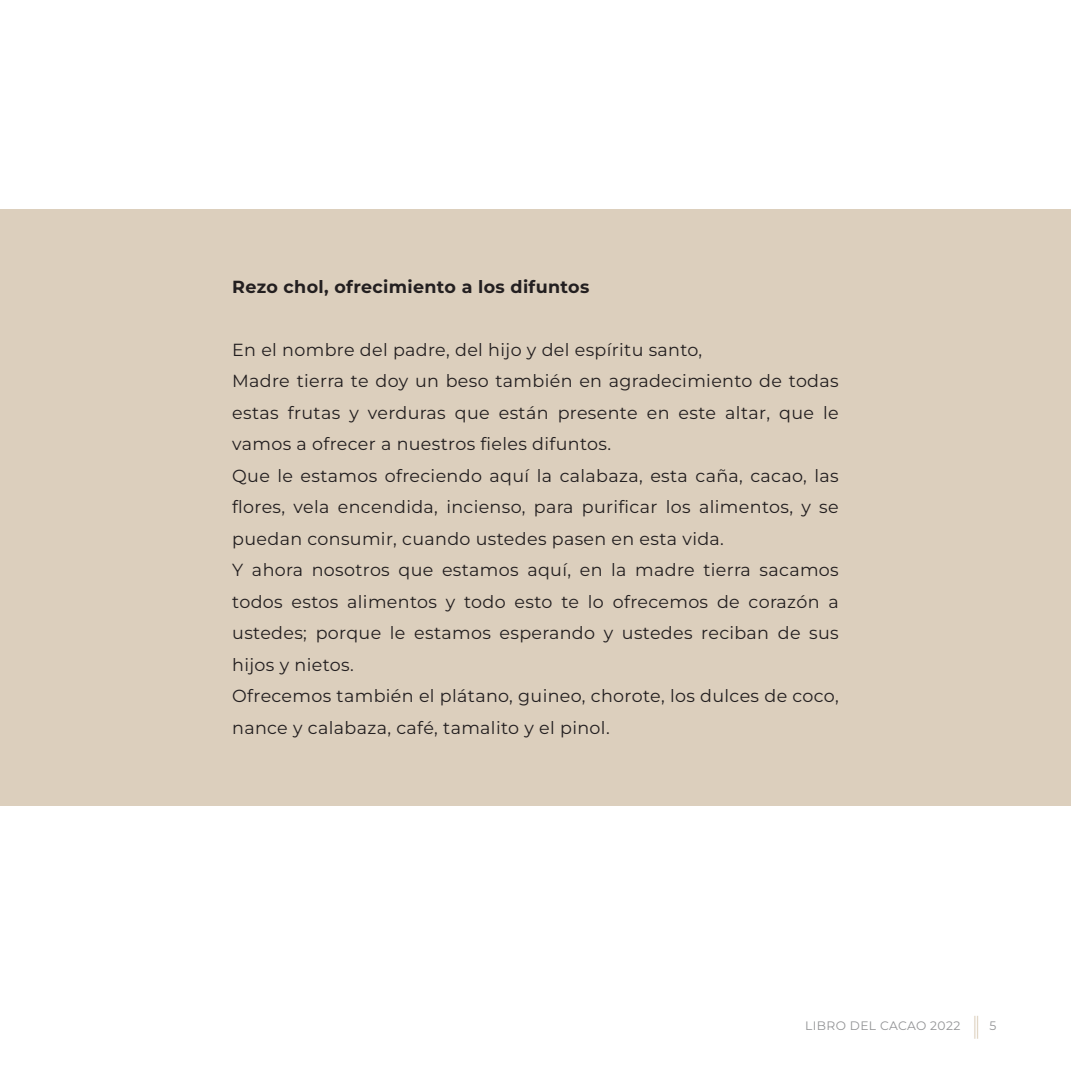
<style>
.page{position:relative;width:1071px;height:1071px;background:#fff}
.page>*{position:absolute;margin:0;border:0;box-sizing:border-box;transform-origin:0 0}
.t1{font:17.5px/31.5px "Montserrat";letter-spacing:.02em;color:#231f20;text-align:justify}
.t2{font:700 17.5px "Montserrat";letter-spacing:.02em;color:#231f20}
.t3{font:12.25px "Montserrat";letter-spacing:.03em;color:#939496}
.s1{font-weight:200;font-size:24.5px;color:#d3c3aa}
</style>
<div class="page">
<div style="left:0;top:209px;width:1070px;height:597px;background:#dccfbd"></div>
<p class="t2" style="left:232px;top:275px;width:359px">Rezo chol, ofrecimiento a los difuntos</p>
<p class="t1" style="left:232px;top:333px;width:472px">En el nombre del padre, del hijo y del espíritu santo,</p>
<p class="t1" style="left:232px;top:365px;width:608px">Madre tierra te doy un beso también en agradecimiento de todas estas frutas y verduras que están presente en este altar, que le vamos a ofrecer a nuestros fieles difuntos.</p>
<p class="t1" style="left:232px;top:459px;width:608px">Que le estamos ofreciendo aquí la calabaza, esta caña, cacao, las flores, vela encendida, incienso, para purificar los alimentos, y se puedan consumir, cuando ustedes pasen en esta vida.</p>
<p class="t1" style="left:232px;top:554px;width:608px">Y ahora nosotros que estamos aquí, en la madre tierra sacamos todos estos alimentos y todo esto te lo ofrecemos de corazón a ustedes; porque le estamos esperando y ustedes reciban de sus hijos y nietos.</p>
<p class="t1" style="left:232px;top:680px;width:608px">Ofrecemos también el plátano, guineo, chorote, los dulces de coco, nance y calabaza, café, tamalito y el pinol.</p>
<p class="t3" style="left:805px;top:1018px;width:193px">LIBRO DEL CACAO 2022 <span class="s1">|</span> 5</p>
</div>
